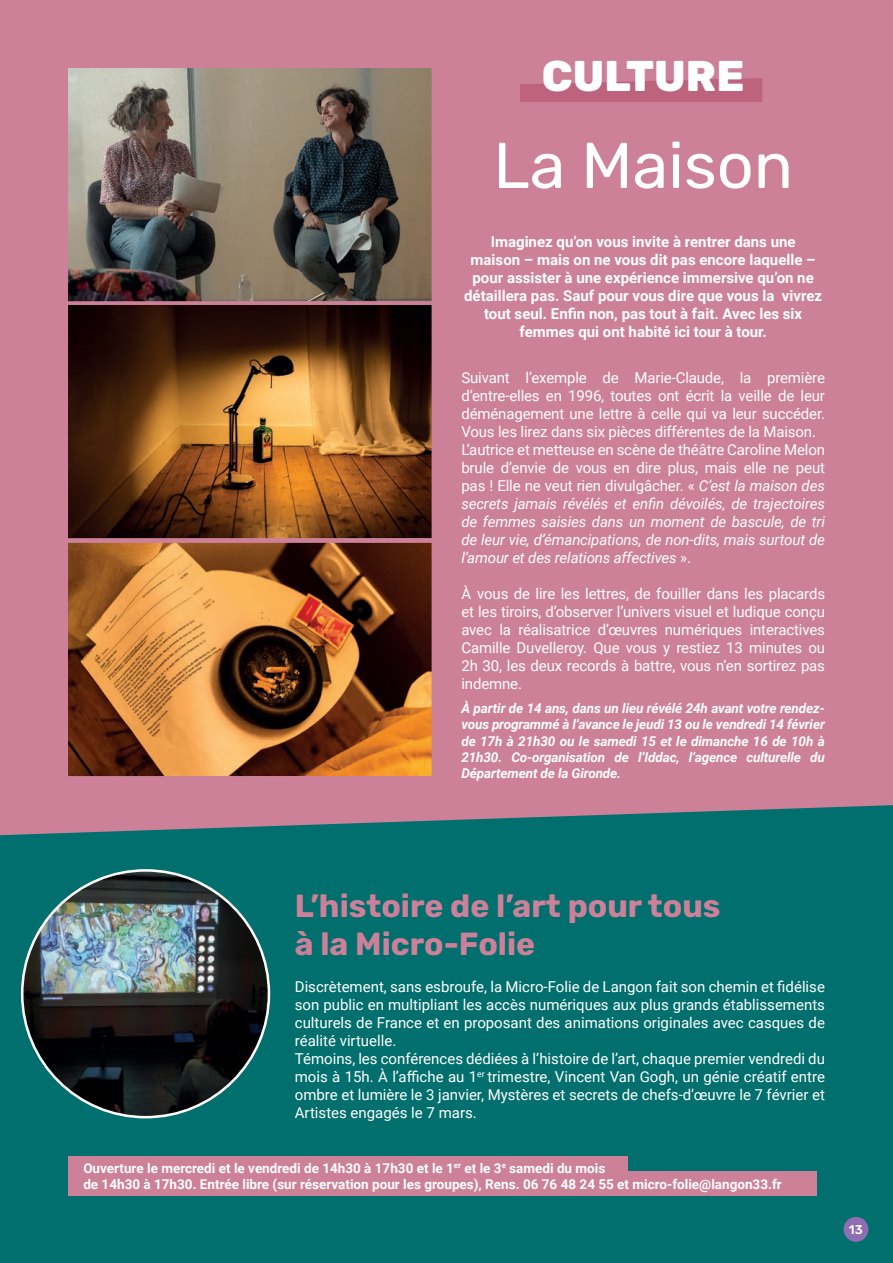
<style>
.page{position:relative;width:893px;height:1263px;background:#cd8198}
.page>*{position:absolute;margin:0;border:0;box-sizing:border-box;transform-origin:0 0}
.t1{font:64.65px "Rubik";color:#fff}
.t2{font:800 43.05px "Rubik";color:#fff}
.t3{font:700 31.95px/38.4px "Rubik";color:#cd8198}
.t4{font:15px/18px "Roboto";color:#fff}
.t5{font:700 15px/18px "Roboto";color:#fff;text-align:center}
.t6{font:italic 700 13.5px/16.2px "Roboto";letter-spacing:-.01em;color:#fff;text-align:justify}
.t7{font:700 13.5px/16.2px "Roboto";color:#fff}
.t8{font:500 12.6px "Rubik";color:#fff}
.s1{font-style:italic}
</style>
<div class="page">
<img style="left:68px;top:68px;width:364px;height:233px">
<svg style="left:520px;top:78px;width:242px;height:24px;background:#bf6681"></svg>
<div style="left:0;top:805px;width:893px;height:458px;background:#006f6d"></div>
<div style="left:68px;top:1156px;width:559px;height:25px;background:#cd8198"></div>
<div style="left:68px;top:1171px;width:748px;height:25px;background:#cd8198"></div>
<img style="left:22px;top:870px;width:247px;height:247px;border-radius:123px">
<img style="left:68px;top:305px;width:364px;height:233px">
<img style="left:68px;top:543px;width:364px;height:233px">
<div style="left:843px;top:1217px;width:25px;height:25px;background:#8d6eb1;border-radius:50%"></div>
<h2 class="t2" style="left:542px;top:51px;width:204px">CULTURE</h2>
<h1 class="t1" style="left:493px;top:118px;width:301px">La Maison</h1>
<p class="t5" style="left:464px;top:232px;width:359px">Imaginez qu’on vous invite à rentrer dans une maison – mais on ne vous dit pas encore laquelle – pour assister à une expérience immersive qu’on ne détaillera pas. Sauf pour vous dire que vous la vivrez tout seul. Enfin non, pas tout à fait. Avec les six femmes qui ont habité ici tour à tour.</p>
<p class="t4" style="left:461px;top:368px;width:365px">Suivant l’exemple de Marie-Claude, la première d’entre-elles en 1996, toutes ont écrit la veille de leur déménagement une lettre à celle qui va leur succéder.<br>Vous les lirez dans six pièces différentes de la Maison.<br>L’autrice et metteuse en scène de théâtre Caroline Melon brule d’envie de vous en dire plus, mais elle ne peut pas ! Elle ne veut rien divulgâcher. « <span class="s1">C’est la maison des secrets jamais révélés et enfin dévoilés, de trajectoires de femmes saisies dans un moment de bascule, de tri de leur vie, d’émancipations, de non-dits, mais surtout de l’amour et des relations affectives</span> ».</p>
<p class="t4" style="left:461px;top:584px;width:365px;text-align:justify">À vous de lire les lettres, de fouiller dans les placards et les tiroirs, d’observer l’univers visuel et ludique conçu avec la réalisatrice d’œuvres numériques interactives Camille Duvelleroy. Que vous y restiez 13 minutes ou 2h 30, les deux records à battre, vous n’en sortirez pas indemne.</p>
<p class="t6" style="left:461px;top:700px;width:365px">À partir de 14 ans, dans un lieu révélé 24h avant votre rendez&shy;vous programmé à l’avance le jeudi 13 ou le vendredi 14 février de 17h à 21h30 ou le samedi 15 et le dimanche 16 de 10h à 21h30. Co-organisation de l’Iddac, l’agence culturelle du Département de la Gironde.</p>
<h3 class="t3" style="left:295px;top:886px;width:427px">L’histoire de l’art pour tous à la Micro-Folie</h3>
<p class="t4" style="left:295px;top:977px;width:532px">Discrètement, sans esbroufe, la Micro-Folie de Langon fait son chemin et fidélise son public en multipliant les accès numériques aux plus grands établissements culturels de France et en proposant des animations originales avec casques de réalité virtuelle.<br>Témoins, les conférences dédiées à l’histoire de l’art, chaque premier vendredi du mois à 15h. À l’affiche au 1<sup>er</sup> trimestre, Vincent Van Gogh, un génie créatif entre ombre et lumière le 3 janvier, Mystères et secrets de chefs-d’œuvre le 7 février et Artistes engagés le 7 mars.</p>
<p class="t7" style="left:83px;top:1159px;width:700px">Ouverture le mercredi et le vendredi de 14h30 à 17h30 et le 1<sup>er</sup> et le 3<sup>e</sup> samedi du mois<br>de 14h30 à 17h30. Entrée libre (sur réservation pour les groupes), Rens. 06 76 48 24 55 et micro-folie@langon33.fr</p>
<p class="t8" style="left:849px;top:1220px;width:15px">13</p>
</div>
